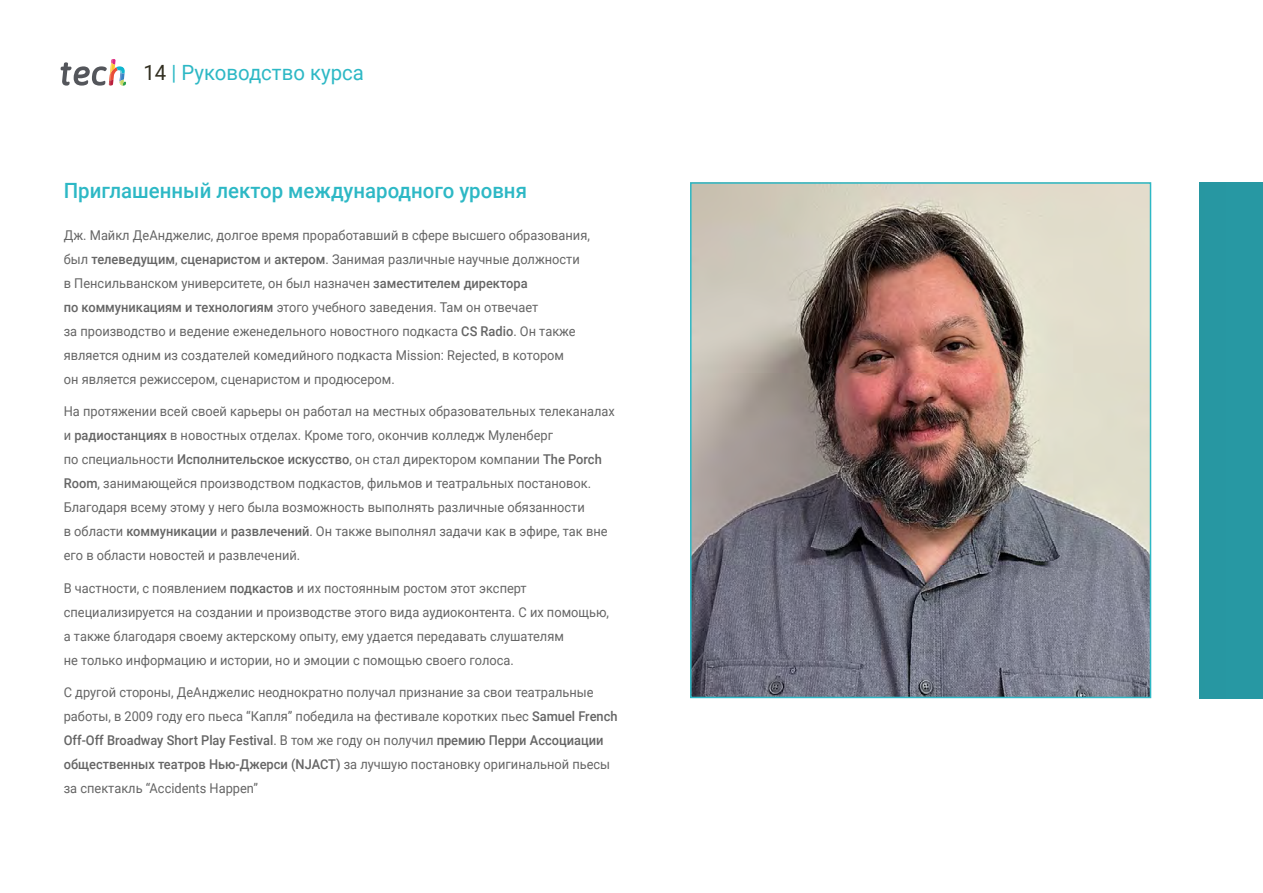
<style>
.page{position:relative;width:1263px;height:893px;background:#fff}
.page>*{position:absolute;margin:0;border:0;box-sizing:border-box;transform-origin:0 0}
.t1{font:500 21px "Roboto";color:#2db8c5}
.t2{font:21px "Roboto";color:#2db8c5}
.t3{font:13.5px/24px "Roboto";color:#656565;scale:.95 1}
.s1{color:#312e20}
.s2{font-weight:500}
</style>
<div class="page">
<svg style="left:61px;top:59px;width:65px;height:27px"></svg>
<div style="left:1199px;top:182px;width:64px;height:516px;background:#2798a3"></div>
<img style="left:693px;top:185px;width:455px;height:510px">
<div style="left:690px;top:182px;width:461px;height:516px;border:2px solid #2db8c5"></div>
<h1 class="t2" style="left:144px;top:57px;width:222px"><span class="s1">14</span> | Руководство курса</h1>
<h1 class="t1" style="left:64px;top:176px;width:465px">Приглашенный лектор международного уровня</h1>
<p class="t3" style="left:64px;top:222px;width:555px">Дж. Майкл ДеАнджелис, долгое время проработавший в сфере высшего образования, был <span class="s2">телеведущим</span>, <span class="s2">сценаристом</span> и <span class="s2">актером</span>. Занимая различные научные должности в Пенсильванском университете, он был назначен <span class="s2">заместителем директора<br>по коммуникациям и технологиям</span> этого учебного заведения. Там он отвечает<br>за производство и ведение еженедельного новостного подкаста <span class="s2">CS Radio</span>. Он также является одним из создателей комедийного подкаста Mission: Rejected, в котором<br>он является режиссером, сценаристом и продюсером.</p>
<p class="t3" style="left:64px;top:399px;width:581px">На протяжении всей своей карьеры он работал на местных образовательных телеканалах и <span class="s2">радиостанциях</span> в новостных отделах. Кроме того, окончив колледж Муленберг<br>по специальности <span class="s2">Исполнительское искусство</span>, он стал директором компании <span class="s2">The Porch Room</span>, занимающейся производством подкастов, фильмов и театральных постановок.<br>Благодаря всему этому у него была возможность выполнять различные обязанности<br>в области <span class="s2">коммуникации</span> и <span class="s2">развлечений</span>. Он также выполнял задачи как в эфире, так вне его в области новостей и развлечений.</p>
<p class="t3" style="left:64px;top:575px;width:575px">В частности, с появлением <span class="s2">подкастов</span> и их постоянным ростом этот эксперт специализируется на создании и производстве этого вида аудиоконтента. С их помощью, а также благодаря своему актерскому опыту, ему удается передавать слушателям<br>не только информацию и истории, но и эмоции с помощью своего голоса.</p>
<p class="t3" style="left:64px;top:680px;width:584px">С другой стороны, ДеАнджелис неоднократно получал признание за свои театральные работы, в 2009 году его пьеса “Капля” победила на фестивале коротких пьес <span class="s2">Samuel French Off-Off Broadway Short Play Festival</span>. В том же году он получил <span class="s2">премию Перри Ассоциации общественных театров Нью-Джерси (NJACT)</span> за лучшую постановку оригинальной пьесы за спектакль “Accidents Happen”</p>
</div>
